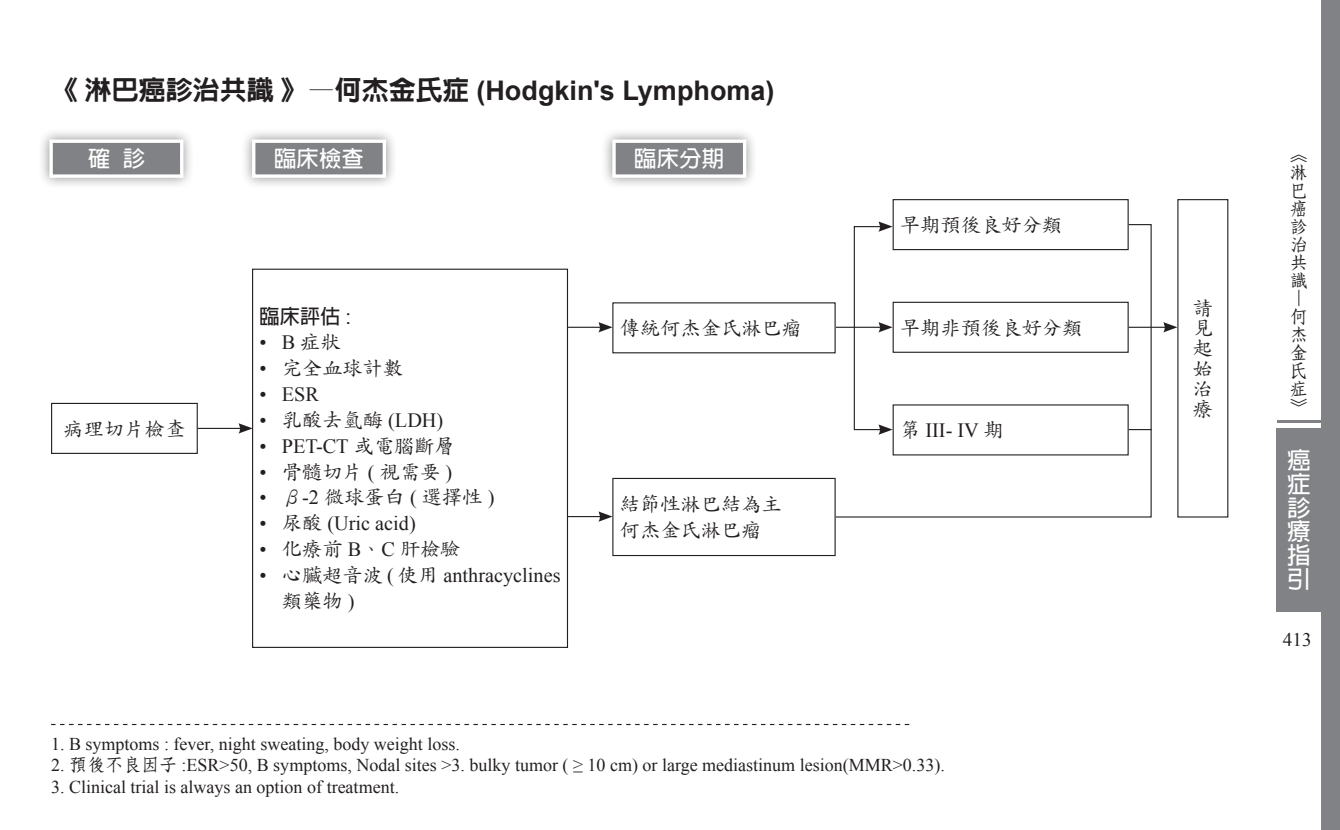
<style>
.page{position:relative;width:1340px;height:830px;background:#fff}
.page>*{position:absolute;margin:0;border:0;box-sizing:border-box;transform-origin:0 0}
.t1{font:700 27px "Arial";color:#231f20}
.t2{font:700 23.62px/23.6px "AR Hei B5";color:#fff;text-align:justify}
.t3{font:700 22.5px "AR Hei B5";color:#fff}
.t4{font:20.25px/20.2px "DF Kai Shu Std W5";color:#231f20}
.t5{font:20.25px "Times New Roman";color:#231f20}
.t6{font:700 20.25px "AR Hei B5";color:#231f20}
.t7{font:19.12px "Times New Roman";color:#231f20}
.t8{font:18px "Times New Roman";color:#231f20}
.t9{font:18px/18px "DF Fang Song Std W6";color:#231f20;text-align:justify}
.s1{font-family:"AR Hei B5";font-weight:800}
.s2{font-family:"Arial";font-weight:400}
.s3{font-family:"DF Kai Shu Std W5"}
.s4{font-family:"Times New Roman"}
.s5{font-family:"DF Fang Song Std W6"}
</style>
<div class="page">
<div style="left:1320px;top:0;width:19px;height:829px;background:#808285"></div>
<div style="left:1276px;top:427px;width:47px;height:184px;background:#808285"></div>
<hr style="left:1276px;top:420px;width:47px;height:3px;background:#808285">
<div style="left:38px;top:128px;width:157px;height:61px;background:#231f20;opacity:.5"></div>
<div style="left:49px;top:139px;width:134px;height:39px;background:#808285;border:3px solid #fff"></div>
<div style="left:240px;top:128px;width:157px;height:61px;background:#231f20;opacity:.5"></div>
<div style="left:252px;top:139px;width:134px;height:39px;background:#808285;border:3px solid #fff"></div>
<div style="left:600px;top:128px;width:158px;height:61px;background:#231f20;opacity:.5"></div>
<div style="left:612px;top:139px;width:134px;height:39px;background:#808285;border:3px solid #fff"></div>
<hr style="left:198px;top:427px;width:44px;height:2px;background:#231f20">
<svg style="left:238px;top:423px;width:14px;height:10px"></svg>
<hr style="left:1128px;top:326px;width:38px;height:2px;background:#231f20">
<svg style="left:1163px;top:322px;width:14px;height:10px"></svg>
<div style="left:612px;top:302px;width:223px;height:51px;border:1px solid #231f20"></div>
<div style="left:892px;top:199px;width:236px;height:51px;border:1px solid #231f20"></div>
<div style="left:612px;top:477px;width:223px;height:79px;border:1px solid #231f20"></div>
<div style="left:252px;top:268px;width:316px;height:379px;border:1px solid #231f20"></div>
<div style="left:51px;top:402px;width:147px;height:51px;border:1px solid #231f20"></div>
<hr style="left:568px;top:326px;width:34px;height:2px;background:#231f20">
<svg style="left:598px;top:322px;width:14px;height:10px"></svg>
<hr style="left:568px;top:515px;width:34px;height:2px;background:#231f20">
<svg style="left:598px;top:511px;width:14px;height:10px"></svg>
<svg style="left:834px;top:223px;width:318px;height:295px"></svg>
<svg style="left:51px;top:723px;width:858px;height:1px"></svg>
<h1 class="t1" style="left:51px;top:73px;width:725px"><span class="s1">《淋巴癌診治共識》—何杰金氏症</span> (Hodgkin's Lymphoma)</h1>
<p class="t3" style="left:88px;top:147px;width:59px">確 診</p>
<p class="t3" style="left:274px;top:147px;width:91px">臨床檢查</p>
<p class="t3" style="left:634px;top:147px;width:91px">臨床分期</p>
<p class="t4" style="left:64px;top:418px;width:123px">病理切片檢查</p>
<p class="t6" style="left:259px;top:305px;width:93px">臨床評估 <span class="s2">:</span></p>
<p class="t5" style="left:259px;top:328px;width:83px">• B <span class="s3">症狀</span></p>
<p class="t4" style="left:259px;top:357px;width:145px"><span class="s4">•</span> 完全血球計數</p>
<p class="t5" style="left:259px;top:380px;width:61px">• ESR</p>
<p class="t5" style="left:259px;top:406px;width:185px">• <span class="s3">乳酸去氫酶</span> (LDH)</p>
<p class="t5" style="left:259px;top:432px;width:197px">• PET-CT <span class="s3">或電腦斷層</span></p>
<p class="t4" style="left:259px;top:460px;width:194px"><span class="s4">•</span> 骨髓切片 <span class="s4">(</span> 視需要 <span class="s4">)</span></p>
<p class="t4" style="left:259px;top:486px;width:236px"><span class="s4">•</span> β<span class="s4">-2</span> 微球蛋白 <span class="s4">(</span> 選擇性 <span class="s4">)</span></p>
<p class="t5" style="left:259px;top:509px;width:158px">• <span class="s3">尿酸</span> (Uric acid)</p>
<p class="t4" style="left:259px;top:538px;width:203px"><span class="s4">•</span> 化療前 <span class="s4">B</span>、<span class="s4">C</span> 肝檢驗</p>
<p class="t5" style="left:259px;top:561px;width:302px">• <span class="s3">心臟超音波</span> ( <span class="s3">使用</span> anthracyclines</p>
<p class="t4" style="left:282px;top:590px;width:74px">類藥物 <span class="s4">)</span></p>
<p class="t4" style="left:620px;top:317px;width:184px">傳統何杰金氏淋巴瘤</p>
<p class="t4" style="left:620px;top:490px;width:163px;line-height:25.9px">結節性淋巴結為主何杰金氏淋巴瘤</p>
<p class="t4" style="left:900px;top:214px;width:163px">早期預後良好分類</p>
<p class="t4" style="left:900px;top:317px;width:184px">早期非預後良好分類</p>
<p class="t5" style="left:900px;top:416px;width:106px"><span class="s3">第</span> III- IV <span class="s3">期</span></p>
<p class="t8" style="left:51px;top:731px;width:410px">1. B symptoms : fever, night sweating, body weight loss.</p>
<p class="t8" style="left:51px;top:752px;width:895px">2. <span class="s5">預後不良因子</span> :ESR&gt;50, B symptoms, Nodal sites &gt;3. bulky tumor ( ≥ 10 cm) or large mediastinum lesion(MMR&gt;0.33).</p>
<p class="t8" style="left:51px;top:774px;width:349px">3. Clinical trial is always an option of treatment.</p>
<p class="t4" style="left:1192px;top:297px;width:21px;text-align:justify">請見起始治療</p>
<p class="t9" style="left:1289px;top:145px;width:19px">︽淋巴癌診治共識</p>
<p class="t9" style="left:1308px;top:289px;width:19px;rotate:90deg">—</p>
<p class="t9" style="left:1289px;top:307px;width:19px">何杰金氏症︾</p>
<h2 class="t2" style="left:1286px;top:448px;width:24px">癌症診療指引</h2>
<p class="t7" style="left:1282px;top:626px;width:30px">413</p>
</div>
